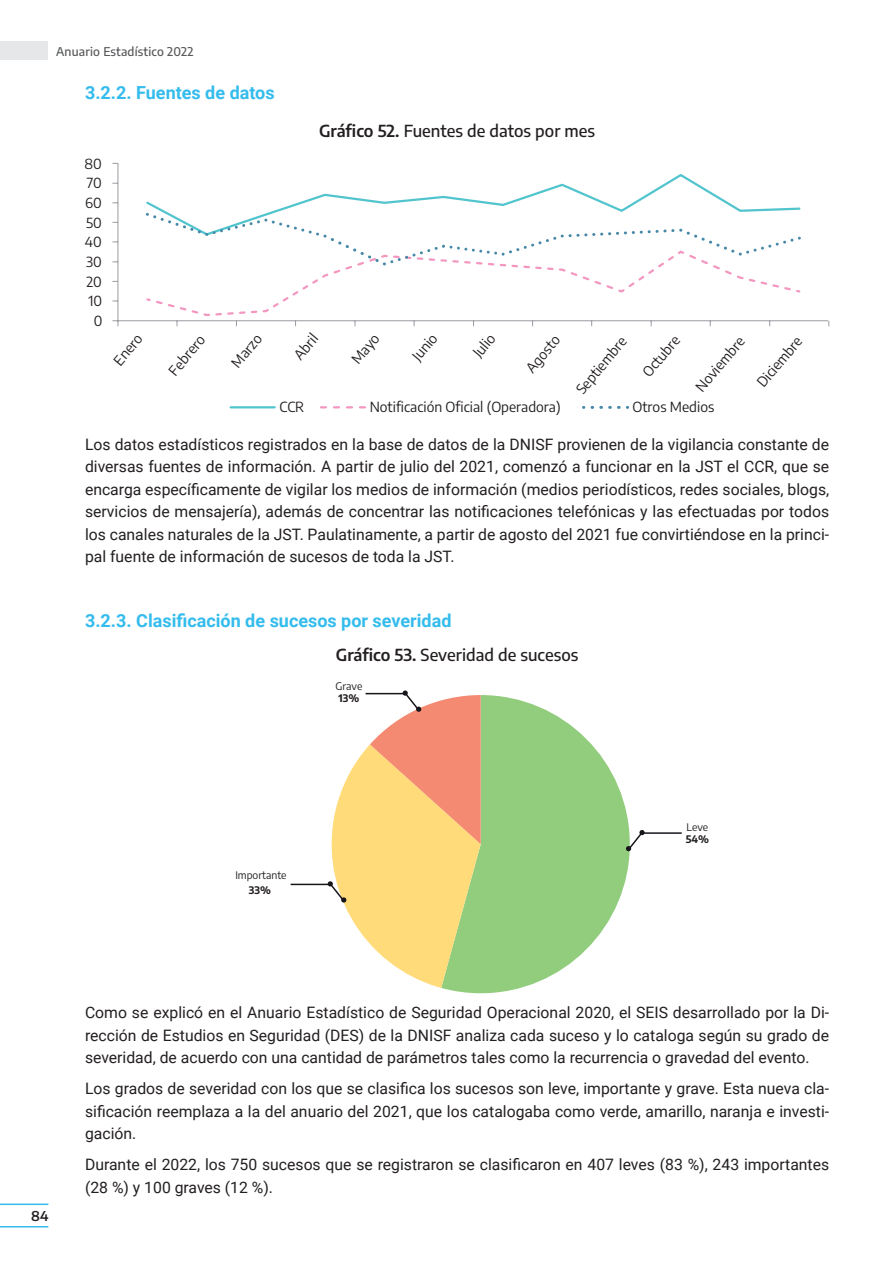
<style>
.page{position:relative;width:893px;height:1263px;background:#fff}
.page>*{position:absolute;margin:0;border:0;box-sizing:border-box;transform-origin:0 0}
.t1{font:700 18px "Roboto";color:#34bced}
.t2{font:500 16.5px "Encode Sans";color:#231f20}
.t3{font:15.75px/22.5px "Roboto";color:#231f20;text-align:justify}
.t4{font:13.8px "Encode Sans";color:#231f20}
.t5{font:600 13.5px "Encode Sans";color:#231f20}
.t6{font:500 12px "Encode Sans";letter-spacing:.015em;color:#57585a}
.t7{font:10.35px "Encode Sans";color:#231f20}
.t8{font:700 10.35px "Encode Sans";color:#231f20}
.s1{font-weight:600}
</style>
<div class="page">
<div style="left:0;top:42px;width:48px;height:18px;background:#e6e7e9"></div>
<hr style="left:0;top:1203px;width:48px;height:2px;background:#34bced">
<hr style="left:0;top:1226px;width:48px;height:1px;background:#34bced">
<hr style="left:118px;top:163px;width:1px;height:158px;background:#9b9ca0">
<hr style="left:117px;top:320px;width:711px;height:1px;background:#9b9ca0">
<svg style="left:112px;top:320px;width:7px;height:6px"></svg>
<svg style="left:144px;top:174px;width:659px;height:152px"></svg>
<hr style="left:231px;top:406px;width:44px;height:2px;background:#51c4cd">
<svg style="left:321px;top:406px;width:44px;height:2px"></svg>
<svg style="left:592px;top:406px;width:36px;height:3px"></svg>
<svg style="left:442px;top:695px;width:188px;height:298px;fill:#92cc7d"></svg>
<svg style="left:626px;top:830px;width:56px;height:21px"></svg>
<svg style="left:290px;top:690px;width:191px;height:298px"></svg>
<p class="t6" style="left:56px;top:43px;width:139px">Anuario Estadístico 2022</p>
<p class="t1" style="left:85px;top:80px;width:191px">3.2.2. Fuentes de datos</p>
<p class="t4" style="left:84px;top:154px;width:19px">80</p>
<p class="t4" style="left:87px;top:173px;width:17px">70</p>
<p class="t4" style="left:85px;top:193px;width:18px">60</p>
<p class="t4" style="left:86px;top:213px;width:17px">50</p>
<p class="t4" style="left:85px;top:232px;width:18px">40</p>
<p class="t4" style="left:86px;top:252px;width:17px">30</p>
<p class="t4" style="left:86px;top:272px;width:17px">20</p>
<p class="t4" style="left:88px;top:291px;width:15px">10</p>
<p class="t4" style="left:94px;top:311px;width:10px">0</p>
<p class="t2" style="left:319px;top:119px;width:278px"><span class="s1">Gráfico 52.</span> Fuentes de datos por mes</p>
<p class="t4" style="left:109px;top:357px;width:37px;rotate:-50deg">Enero</p>
<p class="t4" style="left:164px;top:367px;width:49px;rotate:-50deg">Febrero</p>
<p class="t4" style="left:227px;top:359px;width:40px;rotate:-50deg">Marzo</p>
<p class="t4" style="left:290px;top:351px;width:30px;rotate:-50deg">Abril</p>
<p class="t4" style="left:347px;top:356px;width:36px;rotate:-50deg">Mayo</p>
<p class="t4" style="left:408px;top:352px;width:32px;rotate:-50deg">Junio</p>
<p class="t4" style="left:469px;top:349px;width:27px;rotate:-50deg">Julio</p>
<p class="t4" style="left:521px;top:364px;width:45px;rotate:-50deg">Agosto</p>
<p class="t4" style="left:572px;top:386px;width:71px;rotate:-50deg">Septiembre</p>
<p class="t4" style="left:638px;top:369px;width:50px;rotate:-50deg">Octubre</p>
<p class="t4" style="left:691px;top:384px;width:69px;rotate:-50deg">Noviembre</p>
<p class="t4" style="left:753px;top:379px;width:63px;rotate:-50deg">Diciembre</p>
<p class="t4" style="left:279px;top:398px;width:26px">CCR</p>
<p class="t4" style="left:370px;top:398px;width:192px">Notificación Oficial (Operadora)</p>
<p class="t4" style="left:632px;top:398px;width:83px">Otros Medios</p>
<p class="t3" style="left:85px;top:432px;width:746px">Los datos estadísticos registrados en la base de datos de la DNISF provienen de la vigilancia constante de diversas fuentes de información. A partir de julio del 2021, comenzó a funcionar en la JST el CCR, que se encarga específicamente de vigilar los medios de información (medios periodísticos, redes sociales, blogs, servicios de mensajería), además de concentrar las notificaciones telefónicas y las efectuadas por todos los canales naturales de la JST. Paulatinamente, a partir de agosto del 2021 fue convirtiéndose en la princi&shy;pal fuente de información de sucesos de toda la JST.</p>
<p class="t1" style="left:85px;top:608px;width:368px">3.2.3. Clasificación de sucesos por severidad</p>
<p class="t2" style="left:336px;top:643px;width:244px"><span class="s1">Gráfico 53.</span> Severidad de sucesos</p>
<p class="t7" style="left:335px;top:679px;width:28px">Grave</p>
<p class="t8" style="left:338px;top:691px;width:22px">13%</p>
<p class="t7" style="left:235px;top:868px;width:53px">Importante</p>
<p class="t8" style="left:249px;top:882px;width:24px">33%</p>
<p class="t7" style="left:686px;top:820px;width:23px">Leve</p>
<p class="t8" style="left:686px;top:831px;width:25px">54%</p>
<p class="t5" style="left:31px;top:1206px;width:19px">84</p>
<p class="t3" style="left:85px;top:1001px;width:746px">Como se explicó en el Anuario Estadístico de Seguridad Operacional 2020, el SEIS desarrollado por la Di&shy;rección de Estudios en Seguridad (DES) de la DNISF analiza cada suceso y lo cataloga según su grado de severidad, de acuerdo con una cantidad de parámetros tales como la recurrencia o gravedad del evento.</p>
<p class="t3" style="left:85px;top:1077px;width:746px">Los grados de severidad con los que se clasifica los sucesos son leve, importante y grave. Esta nueva cla&shy;sificación reemplaza a la del anuario del 2021, que los catalogaba como verde, amarillo, naranja e investi&shy;gación.</p>
<p class="t3" style="left:85px;top:1153px;width:746px">Durante el 2022, los 750 sucesos que se registraron se clasificaron en 407 leves (83 %), 243 importantes (28 %) y 100 graves (12 %).</p>
</div>
